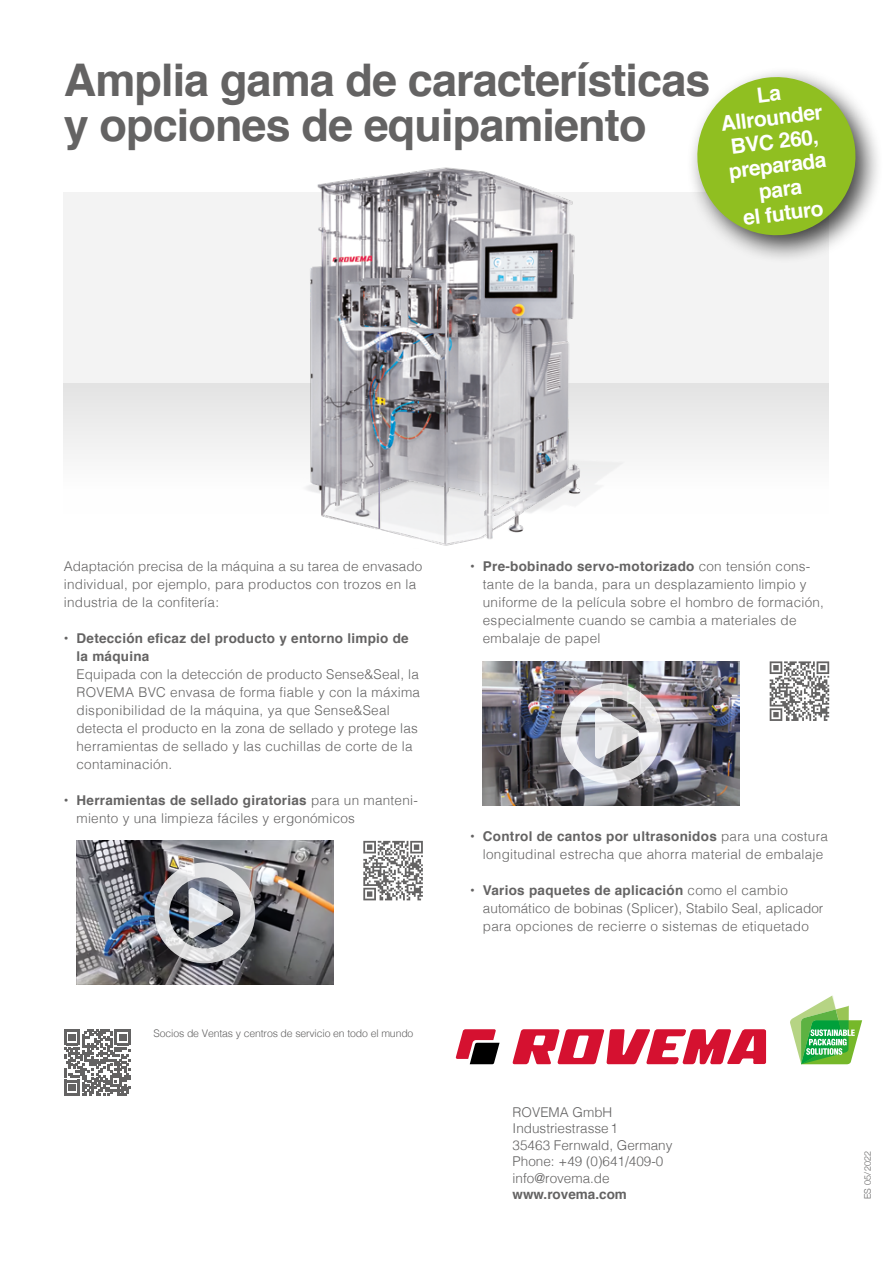
<style>
.page{position:relative;width:893px;height:1263px;background:#fff}
.page>*{position:absolute;margin:0;border:0;box-sizing:border-box;transform-origin:0 0}
.t1{font:700 45px/45px "Helvetica";letter-spacing:-.02em;color:#646363}
.Marginalspalte_9_11{font:700 21px/24px "Helvetica";color:#fff;text-align:center}
.Copytext_10_14{font:300 13.5px/18px "Helvetica";letter-spacing:.02em;color:#646363}
.Copytext_10_14-2{font:300 13.5px "Helvetica";color:#646363}
.Copytext_10_14-3{font:700 13.5px/18px "Helvetica";letter-spacing:.02em;color:#646363}
.Copytext_10_14-4{font:700 13.5px "Helvetica";color:#646363}
.t2{font:300 10.5px "Helvetica";letter-spacing:-.015em;color:#646363}
.t3{font:300 9px "Helvetica Neue";letter-spacing:.025em;color:#646363}
.s1{font-weight:700}
</style>
<div class="page">
<div style="left:64px;top:382px;width:765px;height:132px;background:linear-gradient(to bottom,#e3e3e3,#fff)"></div>
<div style="left:64px;top:192px;width:765px;height:190px;background:#f3f3f3"></div>
<img style="left:299px;top:167px;width:345px;height:379px">
<div style="left:686px;top:66px;width:198px;height:198px;background:#000;opacity:.75"></div>
<svg style="left:693px;top:72px;width:167px;height:168px"></svg>
<svg style="left:770px;top:661px;width:59px;height:60px"></svg>
<svg style="left:363px;top:841px;width:60px;height:59px"></svg>
<img style="left:483px;top:661px;width:256px;height:144px">
<img style="left:77px;top:841px;width:256px;height:144px">
<svg style="left:561px;top:683px;width:101px;height:101px"></svg>
<svg style="left:154px;top:862px;width:101px;height:101px"></svg>
<svg style="left:64px;top:1029px;width:67px;height:67px"></svg>
<svg style="left:790px;top:996px;width:72px;height:68px"></svg>
<svg style="left:512px;top:1029px;width:254px;height:35px"></svg>
<svg style="left:456px;top:1029px;width:44px;height:35px"></svg>
<p class="t1" style="left:64px;top:59px;width:648px">Amplia gama de características y opciones de equipamiento</p>
<p class="Marginalspalte_9_11" style="left:716px;top:88px;width:104px;rotate:-7deg">La<br>Allrounder<br>BVC 260, preparada para<br>el futuro</p>
<p class="Copytext_10_14" style="left:64px;top:556px;width:360px">Adaptación precisa de la máquina a su tarea de envasado individual, por ejemplo, para productos con trozos en la industria de la confitería:</p>
<p class="Copytext_10_14-3" style="left:77px;top:629px;width:334px;text-indent:-13px">• Detección eficaz del producto y entorno limpio de la máquina</p>
<p class="Copytext_10_14" style="left:77px;top:664px;width:345px">Equipada con la detección de producto Sense&amp;Seal, la ROVEMA BVC envasa de forma fiable y con la máxima disponibilidad de la máquina, ya que Sense&amp;Seal detecta el producto en la zona de sellado y protege las herramientas de sellado y las cuchillas de corte de la contaminación.</p>
<p class="Copytext_10_14" style="left:77px;top:790px;width:343px;text-indent:-13px"><span class="s1">• Herramientas de sellado giratorias</span> para un manteni&shy;miento y una limpieza fáciles y ergonómicos</p>
<p class="t2" style="left:154px;top:1024px;width:261px">Socios de Ventas y centros de servicio en todo el mundo</p>
<p class="Copytext_10_14" style="left:483px;top:556px;width:343px;text-indent:-13px"><span class="s1">• Pre-bobinado servo-motorizado</span> con tensión cons&shy;tante de la banda, para un desplazamiento limpio y uniforme de la película sobre el hombro de formación, especialmente cuando se cambia a materiales de embalaje de papel</p>
<p class="Copytext_10_14" style="left:470px;top:826px;width:359px;text-align:center"><span class="s1">• Control de cantos por ultrasonidos</span> para una costura longitudinal estrecha que ahorra material de embalaje</p>
<p class="Copytext_10_14" style="left:483px;top:880px;width:342px;text-indent:-13px"><span class="s1">• Varios paquetes de aplicación</span> como el cambio automático de bobinas (Splicer), Stabilo Seal, aplicador para opciones de recierre o sistemas de etiquetado</p>
<p class="Copytext_10_14-2" style="left:513px;top:1100px;width:101px">ROVEMA GmbH</p>
<p class="Copytext_10_14-2" style="left:513px;top:1117px;width:107px">Industriestrasse1</p>
<p class="Copytext_10_14-2" style="left:513px;top:1133px;width:161px">35463 Fernwald, Germany</p>
<p class="Copytext_10_14-2" style="left:513px;top:1150px;width:152px">Phone: +49 (0)641/409-0</p>
<p class="Copytext_10_14-2" style="left:513px;top:1166px;width:99px">info@rovema.de</p>
<p class="Copytext_10_14-4" style="left:513px;top:1183px;width:116px">www.rovema.com</p>
<p class="t3" style="left:860px;top:1199px;width:50px;rotate:-90deg">ES 05/2022</p>
</div>
